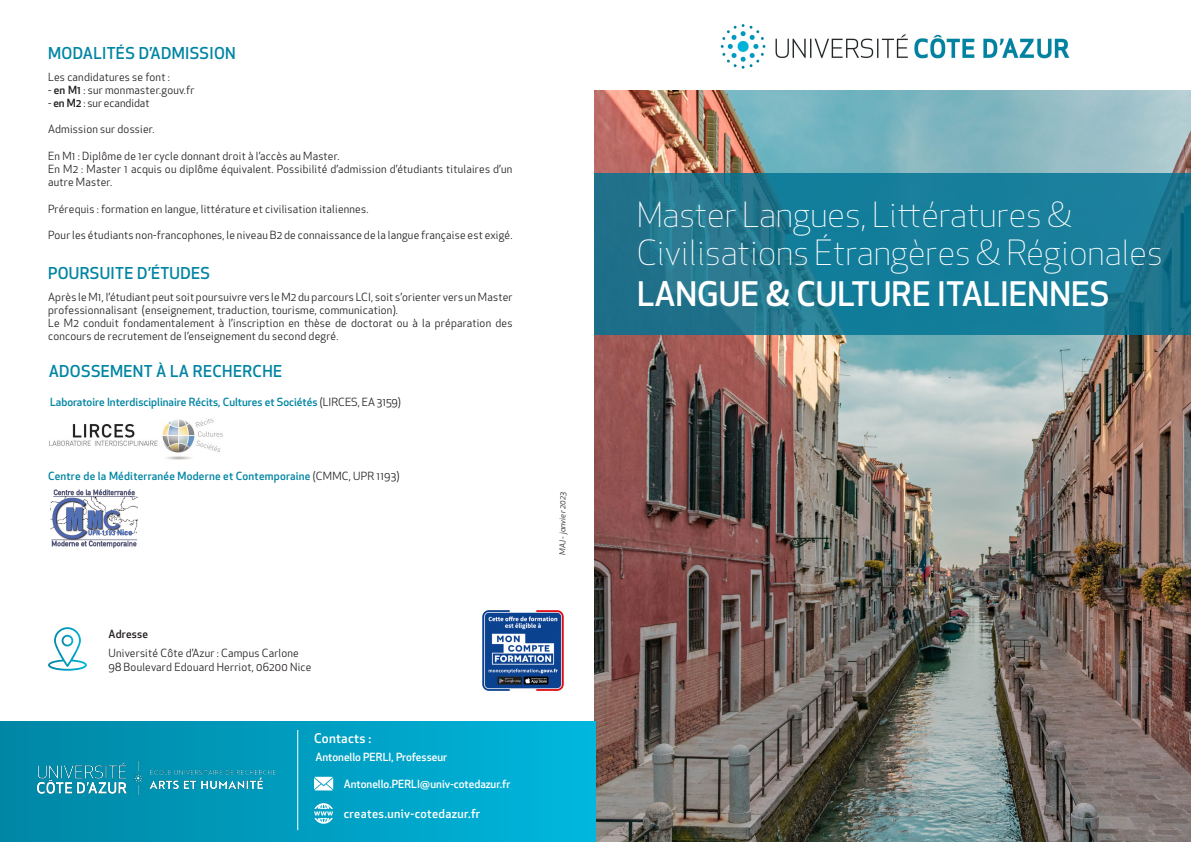
<style>
.page{position:relative;width:1191px;height:842px;background:#fff}
.page>*{position:absolute;margin:0;border:0;box-sizing:border-box;transform-origin:0 0}
.t1{font:300 34px/38px "Apex New";color:#fff}
.t2{font:500 33px "Apex New";color:#fff}
.t3{font:500 16px "Apex New";letter-spacing:.02em;color:#0085a3}
.t4{font:500 13px "Apex New";letter-spacing:.02em;color:#fff}
.t5{font:500 12px "Apex New";letter-spacing:.03em;color:#fff}
.t6{font:11px/13.2px "Apex New";letter-spacing:.02em;color:#231f20}
.t7{font:500 11px "Apex New";color:#0085a3}
.t8{font:500 11px "Apex New";letter-spacing:.02em;color:#0085a3}
.t9{font:500 11px "Apex New";color:#fff}
.t10{font:11px "Apex New";color:#231f20}
.t11{font:500 11px "Apex New";letter-spacing:.02em;color:#231f20}
.t12{font:italic 8px "Apex New";letter-spacing:.02em;color:#231f20}
.s1{font-weight:500}
.s2{font-weight:400;color:#231f20}
</style>
<div class="page">
<img style="left:594px;top:90px;width:597px;height:752px">
<svg style="left:594px;top:173px;width:597px;height:162px;background:#1a7994"></svg>
<svg style="left:48px;top:627px;width:39px;height:44px"></svg>
<img style="left:50px;top:489px;width:88px;height:59px">
<img style="left:720px;top:24px;width:350px;height:45px">
<div style="left:0;top:721px;width:595px;height:121px;background:linear-gradient(to right,#0085a4,#00b6dd)"></div>
<svg style="left:314px;top:777px;width:19px;height:13px"></svg>
<svg style="left:314px;top:803px;width:19px;height:21px"></svg>
<img style="left:482px;top:610px;width:82px;height:81px">
<hr style="left:297px;top:730px;width:1px;height:100px;background:#fff">
<img style="left:30px;top:754px;width:253px;height:50px">
<img style="left:49px;top:418px;width:174px;height:42px">
<p class="t3" style="left:48px;top:42px;width:189px">MODALITÉS D’ADMISSION</p>
<p class="t6" style="left:48px;top:70px;width:123px">Les candidatures se font :</p>
<p class="t6" style="left:48px;top:83px;width:148px">- <span class="s1">en M1</span> : sur monmaster.gouv.fr</p>
<p class="t10" style="left:48px;top:96px;width:103px">- <span class="s1">en M2</span> : sur ecandidat</p>
<p class="t6" style="left:48px;top:123px;width:108px">Admission sur dossier.</p>
<p class="t6" style="left:48px;top:149px;width:293px">En M1 : Diplôme de 1er cycle donnant droit à l’accès au Master.</p>
<p class="t6" style="left:48px;top:162px;width:466px">En M2 : Master 1 acquis ou diplôme équivalent. Possibilité d’admission d’étudiants titulaires d’un autre Master.</p>
<p class="t6" style="left:48px;top:202px;width:322px">Prérequis : formation en langue, littérature et civilisation italiennes.</p>
<p class="t6" style="left:48px;top:228px;width:466px">Pour les étudiants non-francophones, le niveau B2 de connaissance de la langue française est exigé.</p>
<p class="t3" style="left:48px;top:262px;width:163px">POURSUITE D’ÉTUDES</p>
<p class="t6" style="left:48px;top:290px;width:466px">Après le M1, l’étudiant peut soit poursuivre vers le M2 du parcours LCI, soit s’orienter vers un Master professionnalisant (enseignement, traduction, tourisme, communication).</p>
<p class="t6" style="left:48px;top:316px;width:466px">Le M2 conduit fondamentalement à l’inscription en thèse de doctorat ou à la préparation des concours de recrutement de l’enseignement du second degré.</p>
<p class="t3" style="left:49px;top:360px;width:235px">ADOSSEMENT À LA RECHERCHE</p>
<p class="t7" style="left:50px;top:395px;width:352px">Laboratoire Interdisciplinaire Récits, Cultures et Sociétés <span class="s2">(LIRCES, EA 3159)</span></p>
<p class="t8" style="left:48px;top:469px;width:353px">Centre de la Méditerranée Moderne et Contemporaine <span class="s2">(CMMC, UPR 1193)</span></p>
<p class="t11" style="left:108px;top:627px;width:41px">Adresse</p>
<p class="t6" style="left:108px;top:647px;width:192px">Université Côte d’Azur : Campus Carlone</p>
<p class="t6" style="left:108px;top:660px;width:204px">98 Boulevard Edouard Herriot, 06200 Nice</p>
<p class="t4" style="left:314px;top:729px;width:59px">Contacts :</p>
<p class="t9" style="left:315px;top:750px;width:133px">Antonello PERLI, Professeur</p>
<p class="t9" style="left:344px;top:776px;width:168px">Antonello.PERLI@univ-cotedazur.fr</p>
<p class="t5" style="left:344px;top:806px;width:138px">creates.univ-cotedazur.fr</p>
<p class="t12" style="left:557px;top:555px;width:65px;rotate:-90deg">MAJ - janvier 2023</p>
<p class="t1" style="left:637px;top:196px;width:527px">Master Langues, Littératures &amp;<br>Civilisations Étrangères &amp; Régionales</p>
<p class="t2" style="left:637px;top:272px;width:474px">LANGUE &amp; CULTURE ITALIENNES</p>
</div>
